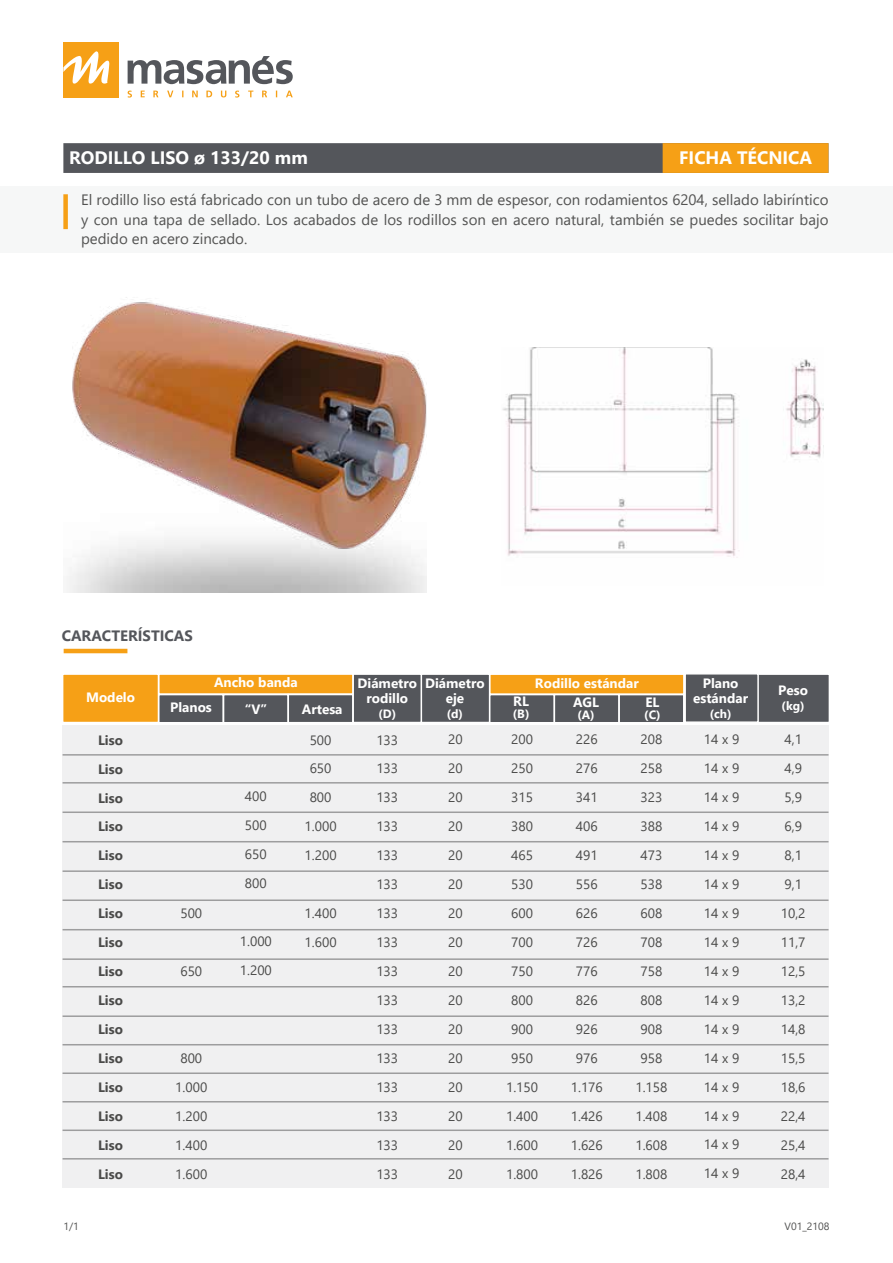
<style>
.page{position:relative;width:893px;height:1263px;background:#fff}
.page>*{position:absolute;margin:0;border:0;box-sizing:border-box;transform-origin:0 0}
.t1{font:700 18px "Segoe UI";color:#fff}
.t2{font:15px/19.5px "Segoe UI";color:#535352;text-align:justify}
.t3{font:700 15px "Segoe UI";color:#54565b}
.t4{font:13.5px/29px "Segoe UI";color:#4a4a49;text-align:center}
.t5{font:700 13.5px/15px "Segoe UI";color:#fff;text-align:center}
.t6{font:700 13.5px/29px "Segoe UI";color:#4a4a49;text-align:justify}
.t7{font:700 12px "Segoe UI";color:#fff}
.t8{font:10.5px "Segoe UI";color:#525251}
.s1{color:#525251}
</style>
<div class="page">
<div style="left:63px;top:143px;width:765px;height:30px;background:#54565b"></div>
<div style="left:663px;top:143px;width:165px;height:30px;background:#f6a016"></div>
<div style="left:63px;top:42px;width:55px;height:55px;background:#f6a016"></div>
<svg style="left:63px;top:51px;width:46px;height:33px"></svg>
<svg style="left:128px;top:56px;width:165px;height:28px"></svg>
<svg style="left:128px;top:91px;width:165px;height:7px"></svg>
<div style="left:0;top:186px;width:893px;height:67px;background:#f6f7f7"></div>
<hr style="left:64px;top:649px;width:63px;height:4px;background:#f6a016">
<div style="left:158px;top:673px;width:196px;height:22px;background:#f6a016;border:2px solid #fff"></div>
<div style="left:158px;top:694px;width:66px;height:29px;background:#54565b;border:2px solid #fff"></div>
<div style="left:223px;top:694px;width:66px;height:29px;background:#54565b;border:2px solid #fff"></div>
<div style="left:288px;top:694px;width:66px;height:29px;background:#54565b;border:2px solid #fff"></div>
<div style="left:489px;top:673px;width:196px;height:22px;background:#f6a016;border:2px solid #fff"></div>
<div style="left:421px;top:673px;width:69px;height:50px;background:#54565b;border:2px solid #fff"></div>
<div style="left:352px;top:673px;width:70px;height:50px;background:#54565b;border:2px solid #fff"></div>
<div style="left:62px;top:673px;width:97px;height:50px;background:#f6a016;border:2px solid #fff"></div>
<div style="left:756px;top:673px;width:74px;height:50px;background:#54565b;border:2px solid #fff"></div>
<div style="left:684px;top:673px;width:75px;height:50px;background:#54565b;border:2px solid #fff"></div>
<div style="left:63px;top:725px;width:766px;height:462px;background:#f0f0f1"></div>
<hr style="left:63px;top:754px;width:765px;height:2px;background:#9d9d9e">
<hr style="left:63px;top:782px;width:765px;height:1px;background:#9d9d9e">
<hr style="left:63px;top:811px;width:765px;height:2px;background:#9d9d9e">
<hr style="left:63px;top:841px;width:765px;height:1px;background:#9d9d9e">
<hr style="left:63px;top:870px;width:765px;height:2px;background:#9d9d9e">
<hr style="left:63px;top:899px;width:765px;height:2px;background:#9d9d9e">
<hr style="left:63px;top:929px;width:765px;height:1px;background:#9d9d9e">
<hr style="left:63px;top:958px;width:765px;height:2px;background:#9d9d9e">
<hr style="left:63px;top:986px;width:765px;height:1px;background:#9d9d9e">
<hr style="left:63px;top:1015px;width:765px;height:2px;background:#9d9d9e">
<hr style="left:63px;top:1044px;width:765px;height:1px;background:#9d9d9e">
<hr style="left:63px;top:1072px;width:765px;height:2px;background:#9d9d9e">
<hr style="left:63px;top:1101px;width:765px;height:1px;background:#9d9d9e">
<hr style="left:63px;top:1129px;width:765px;height:2px;background:#9d9d9e">
<hr style="left:63px;top:1158px;width:765px;height:1px;background:#9d9d9e">
<div style="left:489px;top:694px;width:66px;height:29px;background:#54565b;border:2px solid #fff"></div>
<div style="left:554px;top:694px;width:66px;height:29px;background:#54565b;border:2px solid #fff"></div>
<div style="left:618px;top:694px;width:66px;height:29px;background:#54565b;border:2px solid #fff"></div>
<div style="left:63px;top:194px;width:5px;height:35px;background:#f6a016"></div>
<img style="left:502px;top:347px;width:321px;height:210px">
<img style="left:67px;top:297px;width:359px;height:296px">
<h1 class="t1" style="left:69px;top:141px;width:240px">RODILLO LISO ø 133/20 mm</h1>
<h1 class="t1" style="left:679px;top:141px;width:134px">FICHA TÉCNICA</h1>
<p class="t2" style="left:81px;top:189px;width:749px"><span class="s1">El rodillo liso está fabricado con un tubo de acero de 3 mm de espesor, con</span> rodamientos 6204, sellado labiríntico y con una tapa de sellado. Los acabados de los rodillos son en acero natural, también se puedes socilitar bajo pedido en acero zincado.</p>
<p class="t3" style="left:62px;top:621px;width:133px">CARACTERÍSTICAS</p>
<p class="t5" style="left:86px;top:688px;width:50px">Modelo</p>
<p class="t5" style="left:214px;top:674px;width:85px">Ancho banda</p>
<p class="t5" style="left:358px;top:675px;width:61px">Diámetro</p>
<p class="t5" style="left:535px;top:675px;width:105px">Rodillo estándar</p>
<p class="t5" style="left:366px;top:690px;width:43px">rodillo</p>
<p class="t7" style="left:378px;top:703px;width:19px">(D)</p>
<p class="t5" style="left:425px;top:675px;width:61px">Diámetro eje</p>
<p class="t7" style="left:447px;top:703px;width:18px">(d)</p>
<p class="t5" style="left:513px;top:693px;width:17px">RL</p>
<p class="t7" style="left:513px;top:703px;width:18px">(B)</p>
<p class="t5" style="left:573px;top:693px;width:27px">AGL</p>
<p class="t7" style="left:577px;top:703px;width:19px">(A)</p>
<p class="t5" style="left:645px;top:693px;width:16px">EL</p>
<p class="t7" style="left:644px;top:703px;width:18px">(C)</p>
<p class="t5" style="left:170px;top:698px;width:43px">Planos</p>
<p class="t5" style="left:245px;top:700px;width:24px">“V”</p>
<p class="t5" style="left:302px;top:700px;width:42px">Artesa</p>
<p class="t5" style="left:693px;top:675px;width:56px">Plano estándar</p>
<p class="t7" style="left:710px;top:703px;width:23px">(ch)</p>
<p class="t5" style="left:778px;top:682px;width:31px">Peso</p>
<p class="t7" style="left:782px;top:694px;width:24px">(kg)</p>
<p class="t6" style="left:98px;top:724px;width:26px">Liso Liso Liso Liso Liso Liso Liso Liso Liso Liso Liso Liso Liso Liso Liso Liso</p>
<p class="t4" style="left:180px;top:898px;width:23px">500</p>
<p class="t4" style="left:180px;top:956px;width:23px">650</p>
<p class="t4" style="left:175px;top:1042px;width:34px">800<br>1.000<br>1.200<br>1.400<br>1.600</p>
<p class="t4" style="left:245px;top:780px;width:23px;text-align:justify">400<br>500<br>650<br>800</p>
<p class="t4" style="left:240px;top:925px;width:34px;text-align:left">1.000<br>1.200</p>
<p class="t4" style="left:305px;top:724px;width:34px">500<br>650<br>800<br>1.000<br>1.200</p>
<p class="t4" style="left:305px;top:898px;width:34px;text-align:left">1.400<br>1.600</p>
<p class="t4" style="left:376px;top:724px;width:23px;text-align:justify">133<br>133<br>133<br>133<br>133<br>133<br>133<br>133<br>133<br>133<br>133<br>133<br>133<br>133<br>133<br>133</p>
<p class="t4" style="left:448px;top:724px;width:16px;text-align:justify">20<br>20<br>20<br>20<br>20<br>20<br>20<br>20<br>20<br>20<br>20<br>20<br>20<br>20<br>20<br>20</p>
<p class="t4" style="left:506px;top:724px;width:34px">200<br>250<br>315<br>380<br>465<br>530<br>600<br>700<br>750<br>800<br>900<br>950<br>1.150<br>1.400<br>1.600<br>1.800</p>
<p class="t4" style="left:571px;top:724px;width:34px">226<br>276<br>341<br>406<br>491<br>556<br>626<br>726<br>776<br>826<br>926<br>976<br>1.176<br>1.426<br>1.626<br>1.826</p>
<p class="t4" style="left:635px;top:724px;width:34px">208<br>258<br>323<br>388<br>473<br>538<br>608<br>708<br>758<br>808<br>908<br>958<br>1.158<br>1.408<br>1.608<br>1.808</p>
<p class="t4" style="left:704px;top:724px;width:37px;text-align:justify">14 x 9<br>14 x 9<br>14 x 9<br>14 x 9<br>14 x 9<br>14 x 9<br>14 x 9<br>14 x 9<br>14 x 9<br>14 x 9<br>14 x 9<br>14 x 9<br>14 x 9<br>14 x 9<br>14 x 9<br>14 x 9</p>
<p class="t4" style="left:781px;top:724px;width:26px;text-align:left">4,1<br>4,9<br>5,9<br>6,9<br>8,1<br>9,1<br>10,2<br>11,7<br>12,5<br>13,2<br>14,8<br>15,5<br>18,6<br>22,4<br>25,4<br>28,4</p>
<p class="t8" style="left:63px;top:1216px;width:17px">1/1</p>
<p class="t8" style="left:784px;top:1216px;width:47px">V01_2108</p>
</div>
